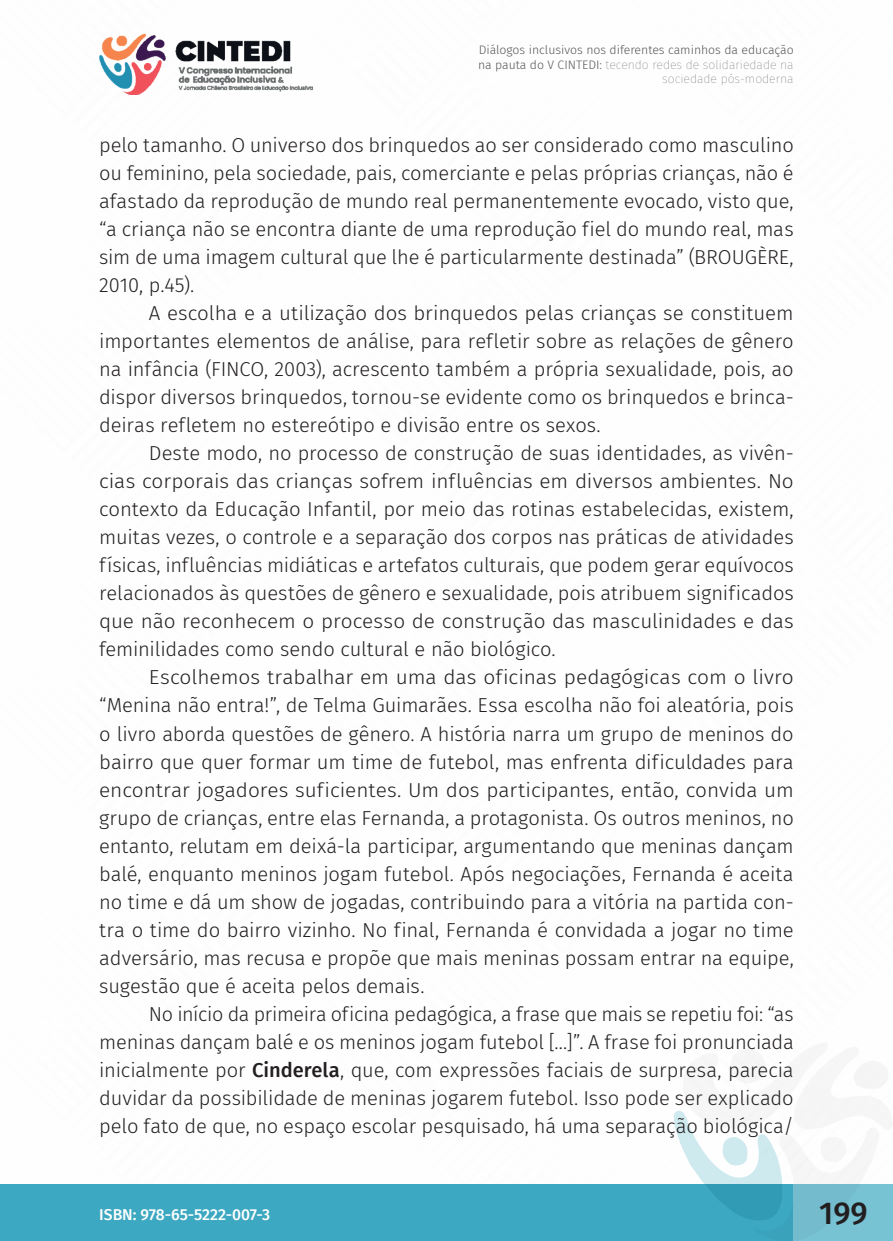
<style>
.page{position:relative;width:893px;height:1241px;background:#fff}
.page>*{position:absolute;margin:0;border:0;box-sizing:border-box;transform-origin:0 0}
.t1{font:500 31.5px "Fira Sans";color:#231f20}
._6_CORPO{font:300 20.12px/28px "Fira Sans";letter-spacing:-.005em;color:#231f20;text-align:justify}
._6_CORPO-2{font:300 20.12px/28px "Fira Sans";letter-spacing:-.005em;color:#231f20;text-align:justify;scale:1.04 1}
.t2{font:500 15.75px "Fira Sans";color:#fff}
.t3{font:300 12.25px/14.7px "Fira Sans";color:#57585a;text-align:right}
.s1{font-weight:100}
.s2{font-weight:500}
</style>
<div class="page">
<div style="left:0;top:1184px;width:794px;height:56px;background:#3da8c1"></div>
<img style="left:99px;top:33px;width:214px;height:61px">
<svg style="left:674px;top:1049px;width:219px;height:191px"></svg>
<p class="t3" style="left:478px;top:42px;width:317px">Diálogos inclusivos nos diferentes caminhos da educação na pauta do V CINTEDI: <span class="s1">tecendo redes de solidariedade na sociedade pós-moderna</span></p>
<p class="_6_CORPO" style="left:99px;top:131px;width:696px">pelo tamanho. O universo dos brinquedos ao ser considerado como masculino ou feminino, pela sociedade, pais, comerciante e pelas próprias crianças, não é afastado da reprodução de mundo real permanentemente evocado, visto que, “a criança não se encontra diante de uma reprodução fiel do mundo real, mas sim de uma imagem cultural que lhe é particularmente destinada” (BROUGÈRE, 2010, p.45).</p>
<p class="_6_CORPO" style="left:99px;top:299px;width:696px;text-indent:50px">A escolha e a utilização dos brinquedos pelas crianças se constituem importantes elementos de análise, para refletir sobre as relações de gênero na infância (FINCO, 2003), acrescento também a própria sexualidade, pois, ao dispor diversos brinquedos, tornou-se evidente como os brinquedos e brinca&shy;deiras refletem no estereótipo e divisão entre os sexos.</p>
<p class="_6_CORPO" style="left:99px;top:439px;width:696px;text-indent:50px">Deste modo, no processo de construção de suas identidades, as vivên&shy;cias corporais das crianças sofrem influências em diversos ambientes. No contexto da Educação Infantil, por meio das rotinas estabelecidas, existem, muitas vezes, o controle e a separação dos corpos nas práticas de atividades físicas, influências midiáticas e artefatos culturais, que podem gerar equívocos relacionados às questões de gênero e sexualidade, pois atribuem significados que não reconhecem o processo de construção das masculinidades e das feminilidades como sendo cultural e não biológico.</p>
<p class="_6_CORPO-2" style="left:99px;top:663px;width:669px;text-indent:50px">Escolhemos trabalhar em uma das oficinas pedagógicas com o livro “Menina não entra!”, de Telma Guimarães. Essa escolha não foi aleatória, pois o livro aborda questões de gênero. A história narra um grupo de meninos do bairro que quer formar um time de futebol, mas enfrenta dificuldades para encontrar jogadores suficientes. Um dos participantes, então, convida um grupo de crianças, entre elas Fernanda, a protagonista. Os outros meninos, no entanto, relutam em deixá-la participar, argumentando que meninas dançam balé, enquanto meninos jogam futebol. Após negociações, Fernanda é aceita no time e dá um show de jogadas, contribuindo para a vitória na partida con&shy;tra o time do bairro vizinho. No final, Fernanda é convidada a jogar no time adversário, mas recusa e propõe que mais meninas possam entrar na equipe, sugestão que é aceita pelos demais.</p>
<p class="_6_CORPO" style="left:99px;top:999px;width:696px;text-indent:50px">No início da primeira oficina pedagógica, a frase que mais se repetiu foi: “as meninas dançam balé e os meninos jogam futebol [...]”. A frase foi pronunciada inicialmente por <span class="s2">Cinderela</span>, que, com expressões faciais de surpresa, parecia duvidar da possibilidade de meninas jogarem futebol. Isso pode ser explicado pelo fato de que, no espaço escolar pesquisado, há uma separação biológica/</p>
<p class="t2" style="left:99px;top:1201px;width:172px">ISBN: 978-65-5222-007-3</p>
<h1 class="t1" style="left:819px;top:1187px;width:50px">199</h1>
</div>
